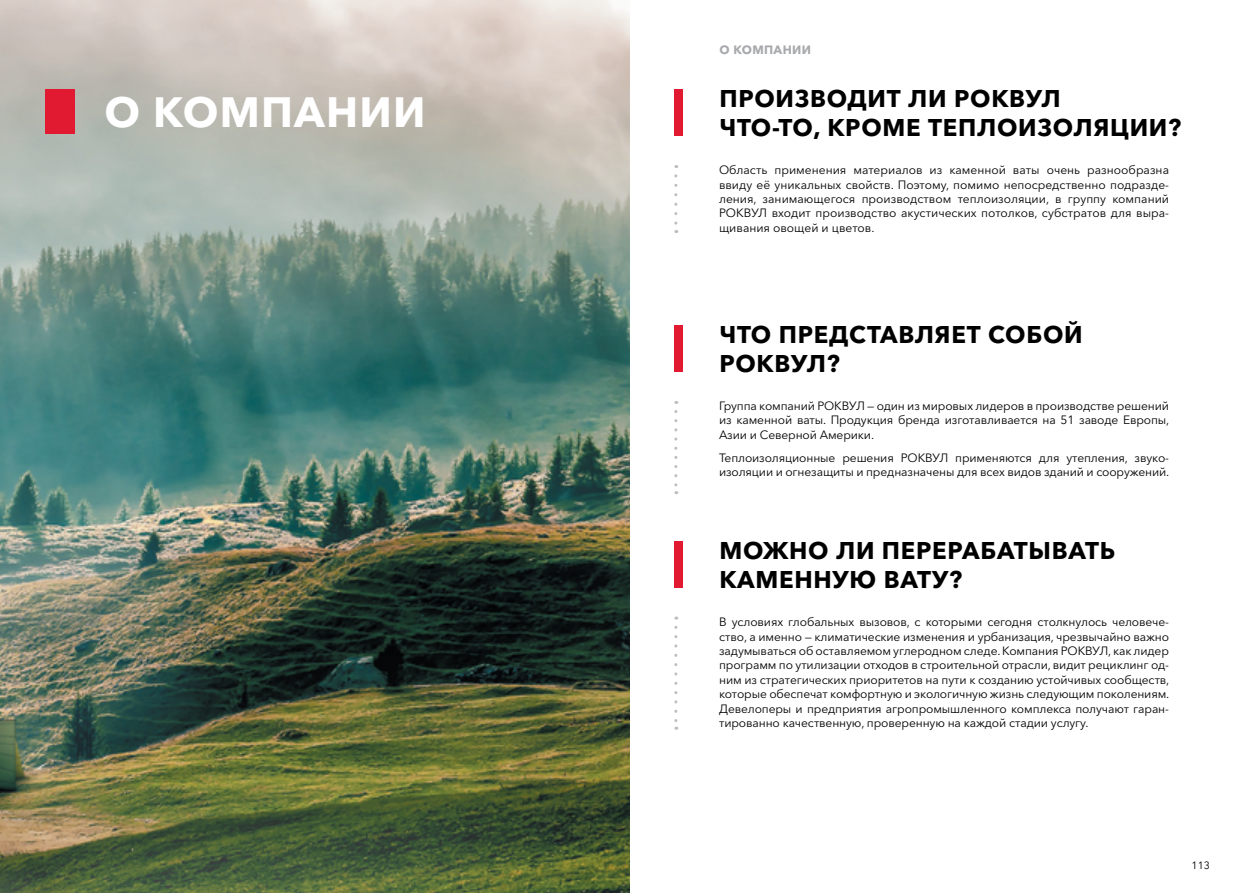
<style>
.page{position:relative;width:1259px;height:893px;background:#fff}
.page>*{position:absolute;margin:0;border:0;box-sizing:border-box;transform-origin:0 0}
.t1{font:700 42px "Avenir Next Cyr";letter-spacing:.03em;color:#fff}
.t2{font:700 24px/28.8px "Avenir Next Cyr";letter-spacing:.03em;color:#000}
.t3{font:12px/14.4px "Avenir Next Cyr";letter-spacing:-.01em;color:#000;text-align:justify}
.t4{font:700 12px "Avenir Next Cyr";letter-spacing:.03em;color:#a7a9ac}
.t5{font:10.5px "Avenir Next Cyr";color:#000}
</style>
<div class="page">
<img style="left:0;top:0;width:629px;height:893px">
<div style="left:45px;top:89px;width:29px;height:45px;background:#e11931"></div>
<div style="left:674px;top:325px;width:8px;height:47px;background:#e11931"></div>
<div style="left:674px;top:541px;width:8px;height:47px;background:#e11931"></div>
<div style="left:674px;top:89px;width:8px;height:47px;background:#e11931"></div>
<svg style="left:674px;top:411px;width:3px;height:83px"></svg>
<svg style="left:674px;top:627px;width:3px;height:103px"></svg>
<svg style="left:674px;top:176px;width:3px;height:57px"></svg>
<h1 class="t1" style="left:104px;top:87px;width:323px">О КОМПАНИИ</h1>
<p class="t4" style="left:719px;top:42px;width:93px">О КОМПАНИИ</p>
<h2 class="t2" style="left:719px;top:84px;width:463px">ПРОИЗВОДИТ ЛИ РОКВУЛ<br>ЧТО-ТО, КРОМЕ ТЕПЛОИЗОЛЯЦИИ?</h2>
<p class="t3" style="left:719px;top:163px;width:451px">Область применения материалов из каменной ваты очень разнообразна ввиду её уникальных свойств. Поэтому, помимо непосредственно подразде&shy;ления, занимающегося производством теплоизоляции, в группу компаний РОКВУЛ входит производство акустических потолков, субстратов для выра&shy;щивания овощей и цветов.</p>
<h2 class="t2" style="left:719px;top:320px;width:365px">ЧТО ПРЕДСТАВЛЯЕТ СОБОЙ<br>РОКВУЛ?</h2>
<p class="t3" style="left:719px;top:399px;width:452px">Группа компаний РОКВУЛ — один из мировых лидеров в производстве решений из каменной ваты. Продукция бренда изготавливается на 51 заводе Европы, Азии и Северной Америки.</p>
<p class="t3" style="left:719px;top:450px;width:452px">Теплоизоляционные решения РОКВУЛ применяются для утепления, звуко&shy;изоляции и огнезащиты и предназначены для всех видов зданий и сооружений.</p>
<h2 class="t2" style="left:719px;top:536px;width:397px">МОЖНО ЛИ ПЕРЕРАБАТЫВАТЬ<br>КАМЕННУЮ ВАТУ?</h2>
<p class="t3" style="left:719px;top:615px;width:452px">В условиях глобальных вызовов, с которыми сегодня столкнулось человече&shy;ство, а именно — климатические изменения и урбанизация, чрезвычайно важно задумываться об оставляемом углеродном следе. Компания РОКВУЛ, как лидер программ по утилизации отходов в строительной отрасли, видит рециклинг од&shy;ним из стратегических приоритетов на пути к созданию устойчивых сообществ, которые обеспечат комфортную и экологичную жизнь следующим поколениям.<br>Девелоперы и предприятия агропромышленного комплекса получают гаран&shy;тированно качественную, проверенную на каждой стадии услугу.</p>
<p class="t5" style="left:1191px;top:859px;width:20px">113</p>
</div>
